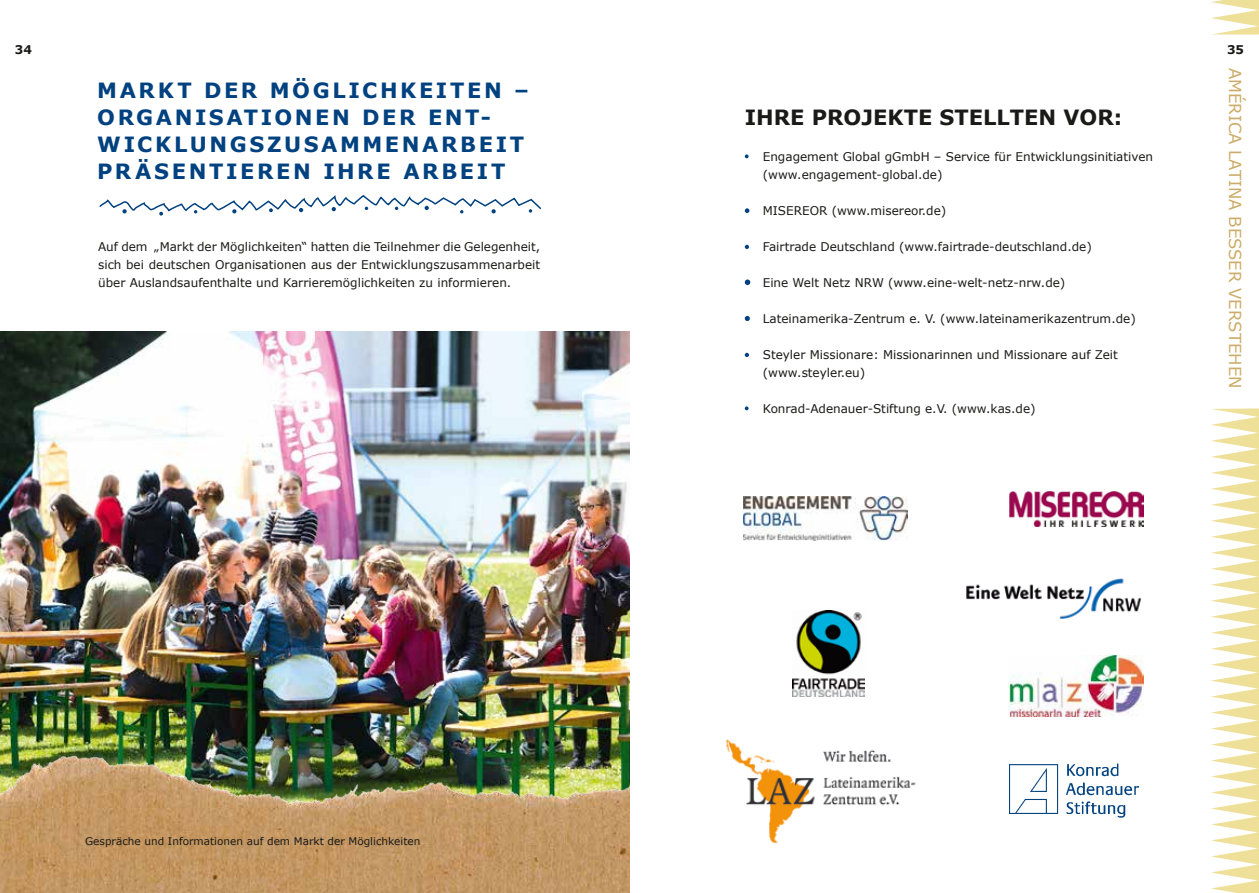
<style>
.page{position:relative;width:1259px;height:893px;background:#fff}
.page>*{position:absolute;margin:0;border:0;box-sizing:border-box;transform-origin:0 0}
.t1{font:700 21px/27px "Verdana";letter-spacing:.125em;color:#004180}
.t2{font:700 21px "Verdana";color:#1a1a18}
.t3{font:16.5px "Verdana";color:#ccac68}
.t4{font:12px/18px "Verdana";color:#1a1a18}
.t5{font:700 12px "Verdana";color:#1a1a18}
.t6{font:10.5px "Verdana";color:#1a1a18}
</style>
<div class="page">
<svg style="left:1211px;top:0;width:48px;height:35px"></svg>
<svg style="left:745px;top:154px;width:3px;height:4px"></svg>
<svg style="left:745px;top:208px;width:4px;height:5px"></svg>
<svg style="left:745px;top:245px;width:4px;height:4px"></svg>
<svg style="left:745px;top:279px;width:5px;height:6px"></svg>
<svg style="left:745px;top:316px;width:5px;height:5px"></svg>
<svg style="left:745px;top:353px;width:4px;height:4px"></svg>
<svg style="left:745px;top:406px;width:3px;height:4px"></svg>
<img style="left:0;top:332px;width:629px;height:413px">
<img style="left:966px;top:578px;width:175px;height:41px">
<img style="left:725px;top:739px;width:191px;height:105px">
<img style="left:792px;top:611px;width:72px;height:85px">
<img style="left:1008px;top:656px;width:135px;height:61px">
<img style="left:1010px;top:492px;width:133px;height:35px">
<img style="left:743px;top:496px;width:164px;height:44px">
<svg style="left:99px;top:195px;width:443px;height:21px"></svg>
<img style="left:0;top:745px;width:629px;height:148px">
<svg style="left:1211px;top:408px;width:48px;height:485px"></svg>
<img style="left:1009px;top:764px;width:129px;height:54px">
<p class="t5" style="left:15px;top:42px;width:19px">34</p>
<p class="t5" style="left:1227px;top:42px;width:19px">35</p>
<h1 class="t1" style="left:97px;top:76px;width:433px">MARKT DER MÖGLICHKEITEN –<br>ORGANISATIONEN DER E NT-<br>WICKLUNGSZUSAMM ENARBEIT<br>PRÄSENTIEREN IHRE ARBEIT</h1>
<h2 class="t3" style="left:1245px;top:68px;width:320px;rotate:90deg">AMÉRICA LATINA Besser verstehen</h2>
<h1 class="t2" style="left:745px;top:104px;width:379px">IHRE PROJEKTE STELLTEN VOR:</h1>
<p class="t4" style="left:763px;top:147px;width:392px">Engagement Global gGmbH – Service für Entwicklungsinitiativen (www.engagement-global.de)</p>
<p class="t4" style="left:763px;top:201px;width:185px">MISEREOR (www.misereor.de)</p>
<p class="t4" style="left:763px;top:237px;width:330px">Fairtrade Deutschland (www.fairtrade-deutschland.de)</p>
<p class="t4" style="left:763px;top:273px;width:304px">Eine Welt Netz NRW (www.eine-welt-netz-nrw.de)</p>
<p class="t4" style="left:763px;top:309px;width:374px">Lateinamerika-Zentrum e. V. (www.lateinamerikazentrum.de)</p>
<p class="t4" style="left:763px;top:345px;width:356px">Steyler Missionare: Missionarinnen und Missionare auf Zeit (www.steyler.eu)</p>
<p class="t4" style="left:763px;top:399px;width:274px">Konrad-Adenauer-Stiftung e.V. (www.kas.de)</p>
<p class="t4" style="left:98px;top:237px;width:443px;text-align:justify">Auf dem „Markt der Möglichkeiten“ hatten die Teilnehmer die Gelegenheit, sich bei deutschen Organisationen aus der Entwicklungszusammenarbeit über Auslandsaufenthalte und Karrieremöglichkeiten zu informieren.</p>
<p class="t6" style="left:85px;top:834px;width:337px">Gespräche und Informationen auf dem Markt der Möglichkeiten</p>
</div>
